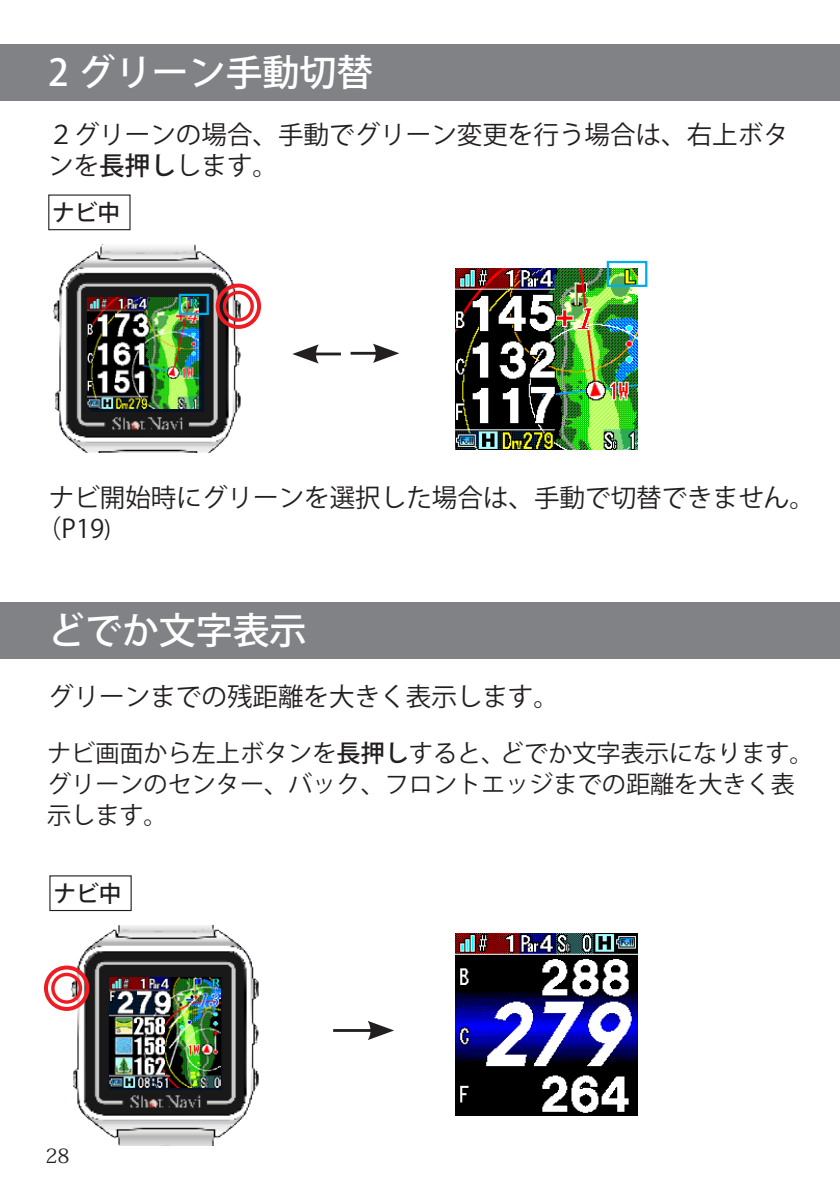
<style>
.page{position:relative;width:840px;height:1191px;background:#fff}
.page>*{position:absolute;margin:0;border:0;box-sizing:border-box;transform-origin:0 0}
.t1{font:500 36.8px "Koz Go Pro";color:#fff}
.t2{font:25.6px/31.2px "Koz Go Pro";color:#231f20}
.t3{font:24px/31.2px "Koz Go Pro";color:#231f20}
.t4{font:500 22.8px "Koz Go Pro";color:#231f20}
.t5{font:20px "Koz Min Pro";color:#231f20}
.s1{font-weight:500}
.s2{font-size:22.8px}
</style>
<div class="page">
<hr style="left:839px;top:44px;width:1px;height:57px;background:#808285">
<div style="left:0;top:44px;width:839px;height:57px;background:#808285"></div>
<svg style="left:48px;top:194px;width:83px;height:37px"></svg>
<img style="left:455px;top:268px;width:181px;height:181px">
<hr style="left:350px;top:352px;width:29px;height:3px;background:#231f20">
<svg style="left:373px;top:344px;width:26px;height:19px"></svg>
<img style="left:53px;top:244px;width:191px;height:208px">
<img style="left:88px;top:298px;width:110px;height:110px">
<div style="left:215px;top:283px;width:46px;height:46px;border:4px solid #ee1d23;border-radius:50%"></div>
<div style="left:223px;top:291px;width:31px;height:31px;border:3px solid #ee1d23;border-radius:50%"></div>
<div style="left:179px;top:294px;width:30px;height:21px;border:2px solid #00aeef"></div>
<div style="left:606px;top:261px;width:41px;height:26px;border:2px solid #00aeef"></div>
<hr style="left:312px;top:352px;width:29px;height:3px;background:#231f20">
<svg style="left:292px;top:344px;width:26px;height:19px"></svg>
<div style="left:0;top:602px;width:839px;height:57px;background:#808285"></div>
<img style="left:455px;top:933px;width:182px;height:182px">
<img style="left:69px;top:925px;width:190px;height:220px">
<hr style="left:333px;top:1029px;width:41px;height:3px;background:#231f20">
<svg style="left:367px;top:1021px;width:27px;height:19px"></svg>
<svg style="left:49px;top:875px;width:83px;height:36px"></svg>
<img style="left:109px;top:977px;width:111px;height:110px">
<div style="left:44px;top:965px;width:45px;height:46px;border:4px solid #ee1d23;border-radius:50%"></div>
<div style="left:51px;top:972px;width:31px;height:31px;border:3px solid #ee1d23;border-radius:50%"></div>
<h1 class="t1" style="left:48px;top:49px;width:326px">2 グリーン手動切替</h1>
<p class="t2" style="left:48px;top:119px;width:741px">２グリーンの場合、手動でグリーン変更を行う場合は、右上ボタンを<span class="s1">長押し</span>します。</p>
<p class="t4" style="left:52px;top:198px;width:70px">ナビ中</p>
<p class="t2" style="left:36px;top:482px;width:780px;text-indent:13px">ナビ開始時にグリーンを選択した場合は、手動で切替できません。（P19<span class="s2">)</span></p>
<h1 class="t1" style="left:79px;top:605px;width:259px">どでか文字表示</h1>
<p class="t2" style="left:48px;top:682px;width:512px">グリーンまでの残距離を大きく表示します。</p>
<p class="t3" style="left:47px;top:738px;width:767px">ナビ画面から左上ボタンを<span class="s1">長押し</span>すると、どでか文字表示になります。グリーンのセンター、バック、フロントエッジまでの距離を大きく表示します。</p>
<h1 class="t1" style="left:48px;top:607px;width:259px">どでか文字表示</h1>
<p class="t4" style="left:53px;top:879px;width:70px">ナビ中</p>
<p class="t5" style="left:45px;top:1141px;width:26px">28</p>
</div>
